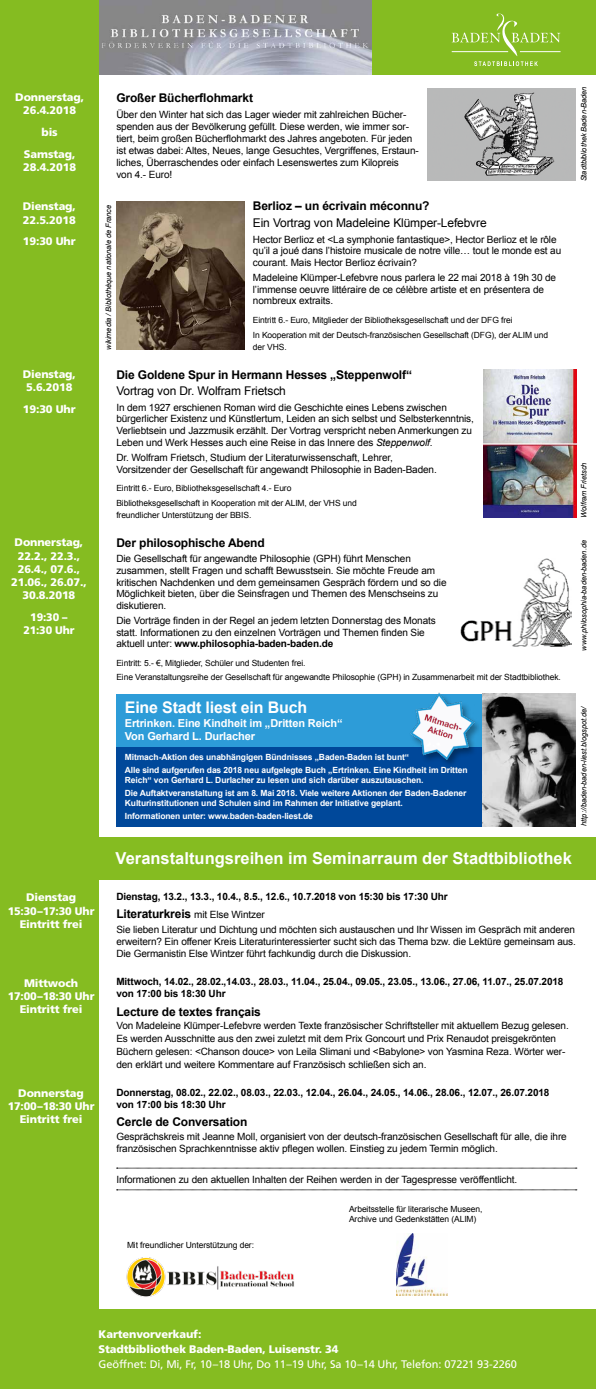
<style>
.page{position:relative;width:596px;height:1389px;background:#fff}
.page>*{position:absolute;margin:0;border:0;box-sizing:border-box;transform-origin:0 0}
.t1{font:700 16.5px "Arial";color:#fff}
.t2{font:700 16px "Arial";letter-spacing:-.01em;color:#fff}
.t3{font:700 12px "Arial";letter-spacing:-.01em;color:#000}
.t4{font:12px "Arial";letter-spacing:-.01em;color:#000}
.t5{font:900 11px/13.2px "Frutiger";letter-spacing:-.01em;color:#fff;text-align:center}
.t6{font:11px "Frutiger";letter-spacing:-.01em;color:#fff}
.t7{font:700 11px/13px "Arial";letter-spacing:-.01em;color:#fff}
.t8{font:10px/11.7px "Arial";letter-spacing:-.01em;color:#000}
.t9{font:700 10px/11.7px "Arial";letter-spacing:-.01em;color:#000}
.t10{font:8.5px/14.8px "Arial";letter-spacing:-.01em;color:#000}
.t11{font:700 8.5px/12.8px "Arial";letter-spacing:-.01em;color:#fff}
.t12{font:italic 7.5px "Arial";letter-spacing:-.01em;color:#000}
.s1{font-style:italic}
.s2{font-weight:700}
.s3{font-weight:400;font-size:10px}
</style>
<div class="page">
<div style="left:0;top:0;width:595px;height:1389px;background:#85bc21"></div>
<img style="left:99px;top:0;width:272px;height:76px">
<svg style="left:451px;top:13px;width:109px;height:53px"></svg>
<div style="left:99px;top:76px;width:496px;height:1233px;background:#fff"></div>
<svg style="left:116px;top:1168px;width:460px;height:1px"></svg>
<svg style="left:116px;top:1190px;width:460px;height:1px"></svg>
<div style="left:48px;top:837px;width:547px;height:42px;background:#85bc21"></div>
<img style="left:126px;top:1257px;width:168px;height:40px">
<img style="left:396px;top:1233px;width:51px;height:62px">
<div style="left:427px;top:88px;width:148px;height:95px;background:linear-gradient(to right,#b8b9b9,#b8b9b9)"></div>
<img style="left:427px;top:88px;width:148px;height:92px">
<img style="left:483px;top:369px;width:92px;height:148px">
<img style="left:116px;top:202px;width:128px;height:148px">
<img style="left:460px;top:558px;width:111px;height:89px">
<div style="left:116px;top:694px;width:459px;height:132px;background:#2d9cd8"></div>
<div style="left:116px;top:747px;width:459px;height:79px;background:#00489a"></div>
<img style="left:482px;top:694px;width:93px;height:132px">
<div style="left:409px;top:693px;width:73px;height:75px;background:#000;opacity:.35"></div>
<img style="left:409px;top:692px;width:67px;height:68px">
<p class="t5" style="left:15px;top:91px;width:70px">Donnerstag,<br>26.4.2018</p>
<p class="t5" style="left:24px;top:121px;width:53px;line-height:21.7px">bis<br>Samstag,</p>
<p class="t5" style="left:23px;top:160px;width:54px">28.4.2018</p>
<p class="t5" style="left:23px;top:200px;width:55px;text-align:left">Dienstag,<br>22.5.2018</p>
<p class="t5" style="left:23px;top:235px;width:54px">19:30 Uhr</p>
<p class="t5" style="left:23px;top:367px;width:55px">Dienstag,<br>5.6.2018</p>
<p class="t5" style="left:23px;top:402px;width:54px">19:30 Uhr</p>
<p class="t5" style="left:11px;top:536px;width:77px">Donnerstag,<br>22.2., 22.3.,<br>26.4., 07.6.,<br>21.06., 26.07.,<br>30.8.2018</p>
<p class="t5" style="left:23px;top:610px;width:53px">19:30 –<br>21:30 Uhr</p>
<p class="t5" style="left:8px;top:891px;width:88px">Dienstag<br>15:30–17:30 Uhr<br>Eintritt frei</p>
<p class="t5" style="left:8px;top:976px;width:88px">Mittwoch<br>17:00–18:30 Uhr<br>Eintritt frei</p>
<p class="t5" style="left:8px;top:1086px;width:88px">Donnerstag<br>17:00–18:30 Uhr<br>Eintritt frei</p>
<p class="t3" style="left:116px;top:90px;width:138px">Großer Bücherflohmarkt</p>
<p class="t8" style="left:116px;top:109px;width:303px;line-height:12px">Über den Winter hat sich das Lager wieder mit zahlreichen Bücher&shy;spenden aus der Bevölkerung gefüllt. Diese werden, wie immer sor&shy;tiert, beim großen Bücherflohmarkt des Jahres angeboten. Für jeden ist etwas dabei: Altes, Neues, lange Gesuchtes, Vergriffenes, Erstaun&shy;liches, Überraschendes oder einfach Lesenswertes zum Kilopreis<br>von 4.- Euro!</p>
<p class="t3" style="left:253px;top:198px;width:178px">Berlioz – un écrivain méconnu?</p>
<p class="t4" style="left:253px;top:215px;width:235px">Ein Vortrag von Madeleine Klümper-Lefebvre</p>
<p class="t8" style="left:253px;top:233px;width:310px">Hector Berlioz et &lt;La symphonie fantastique&gt;, Hector Berlioz et le rôle qu’il a joué dans l’histoire musicale de notre ville… tout le monde est au courant. Mais Hector Berlioz écrivain?</p>
<p class="t8" style="left:253px;top:272px;width:304px">Madeleine Klümper-Lefebvre nous parlera le 22 mai 2018 à 19h 30 de l’immense oeuvre littéraire de ce célèbre artiste et en présentera de nombreux extraits.</p>
<p class="t10" style="left:253px;top:312px;width:297px">Eintritt 6.- Euro, Mitglieder der Bibliotheksgesellschaft und der DFG frei<br>In Kooperation mit der Deutsch-französischen Gesellschaft (DFG), der ALIM und</p>
<p class="t10" style="left:253px;top:339px;width:35px">der VHS.</p>
<p class="t3" style="left:116px;top:366px;width:297px">Die Goldene Spur in Hermann Hesses „Steppenwolf“</p>
<p class="t4" style="left:116px;top:383px;width:171px">Vortrag von Dr. Wolfram Frietsch</p>
<p class="t8" style="left:116px;top:401px;width:359px">In dem 1927 erschienen Roman wird die Geschichte eines Lebens zwischen bürgerlicher Existenz und Künstlertum, Leiden an sich selbst und Selbsterkenntnis, Verliebtsein und Jazzmusik erzählt. Der Vortrag verspricht neben Anmerkungen zu Leben und Werk Hesses auch eine Reise in das Innere des <span class="s1">Steppenwolf</span>.</p>
<p class="t8" style="left:116px;top:452px;width:322px">Dr. Wolfram Frietsch, Studium der Literaturwissenschaft, Lehrer,<br>Vorsitzender der Gesellschaft für angewandt Philosophie in Baden-Baden.</p>
<p class="t10" style="left:116px;top:481px;width:242px">Eintritt 6.- Euro, Bibliotheksgesellschaft 4.- Euro<br>Bibliotheksgesellschaft in Kooperation mit der ALIM, der VHS und</p>
<p class="t10" style="left:116px;top:507px;width:136px">freundlicher Unterstützung der BBIS.</p>
<p class="t3" style="left:116px;top:535px;width:150px">Der philosophische Abend</p>
<p class="t8" style="left:116px;top:553px;width:331px">Die Gesellschaft für angewandte Philosophie (GPH) führt Menschen zusammen, stellt Fragen und schafft Bewusstsein. Sie möchte Freude am kritischen Nachdenken und dem gemeinsamen Gespräch fördern und so die Möglichkeit bieten, über die Seinsfragen und Themen des Menschseins zu diskutieren.</p>
<p class="t8" style="left:116px;top:615px;width:321px">Die Vorträge finden in der Regel an jedem letzten Donnerstag des Monats statt. Informationen zu den einzelnen Vorträgen und Themen finden Sie aktuell unter: <span class="s2">www.philosophia-baden-baden.de</span></p>
<p class="t10" style="left:116px;top:655px;width:446px">Eintritt: 5.- €, Mitglieder, Schüler und Studenten frei.<br>Eine Veranstaltungsreihe der Gesellschaft für angewandte Philosophie (GPH) in Zusammenarbeit mit der Stadtbibliothek.</p>
<p class="t12" style="left:103px;top:350px;width:146px;rotate:-90deg">wikimedia / Bibliothèque nationale de France</p>
<h2 class="t2" style="left:125px;top:696px;width:184px">Eine Stadt liest ein Buch</h2>
<p class="t7" style="left:125px;top:717px;width:219px">Ertrinken. Eine Kindheit im „Dritten Reich“<br>Von Gerhard L. Durlacher</p>
<p class="t11" style="left:125px;top:751px;width:344px">Mitmach-Aktion des unabhängigen Bündnisses „Baden-Baden ist bunt“<br>Alle sind aufgerufen das 2018 neu aufgelegte Buch „Ertrinken. Eine Kindheit im Dritten</p>
<p class="t11" style="left:125px;top:774px;width:343px">Reich“ von Gerhard L. Durlacher zu lesen und sich darüber auszutauschen.<br>Die Auftaktveranstaltung ist am 8. Mai 2018. Viele weitere Aktionen der Baden-Badener</p>
<p class="t11" style="left:125px;top:797px;width:279px">Kulturinstitutionen und Schulen sind im Rahmen der Initiative geplant.<br>Informationen unter: www.baden-baden-liest.de</p>
<p class="t12" style="left:578px;top:181px;width:96px;rotate:-90deg">Stadtbibliothek Baden-Baden</p>
<p class="t12" style="left:578px;top:518px;width:57px;rotate:-90deg">Wolfram Frietsch</p>
<p class="t12" style="left:578px;top:651px;width:112px;rotate:-90deg">www.philosophia-baden-baden.de</p>
<p class="t12" style="left:578px;top:826px;width:121px;rotate:-90deg">http://baden-baden-liest.blogspot.de/</p>
<h1 class="t1" style="left:116px;top:847px;width:457px">Veranstaltungsreihen im Seminarraum der Stadtbibliothek</h1>
<p class="t9" style="left:116px;top:891px;width:333px">Dienstag, 13.2., 13.3., 10.4., 8.5., 12.6., 10.7.2018 von 15:30 bis 17:30 Uhr</p>
<p class="t3" style="left:116px;top:906px;width:150px">Literaturkreis <span class="s3">mit Else Wintzer</span></p>
<p class="t8" style="left:116px;top:924px;width:461px;line-height:12px;text-align:justify">Sie lieben Literatur und Dichtung und möchten sich austauschen und Ihr Wissen im Gespräch mit anderen erweitern? Ein offener Kreis Literaturinteressierter sucht sich das Thema bzw. die Lektüre gemeinsam aus.<br>Die Germanistin Else Wintzer führt fachkundig durch die Diskussion.</p>
<p class="t9" style="left:116px;top:976px;width:448px">Mittwoch, 14.02., 28.02.,14.03., 28.03., 11.04., 25.04., 09.05., 23.05., 13.06., 27.06, 11.07., 25.07.2018 von 17:00 bis 18:30 Uhr</p>
<p class="t3" style="left:116px;top:1004px;width:146px">Lecture de textes français</p>
<p class="t8" style="left:116px;top:1019px;width:453px;line-height:13px">Von Madeleine Klümper-Lefebvre werden Texte französischer Schriftsteller mit aktuellem Bezug gelesen.<br>Es werden Ausschnitte aus den zwei zuletzt mit dem Prix Goncourt und Prix Renaudot preisgekrönten Büchern gelesen: &lt;Chanson douce&gt; von Leila Slimani und &lt;Babylone&gt; von Yasmina Reza. Wörter wer&shy;den erklärt und weitere Kommentare auf Französisch schließen sich an.</p>
<p class="t9" style="left:116px;top:1087px;width:434px">Donnerstag, 08.02., 22.02., 08.03., 22.03., 12.04., 26.04., 24.05., 14.06., 28.06., 12.07., 26.07.2018 von 17:00 bis 18:30 Uhr</p>
<p class="t3" style="left:116px;top:1113px;width:133px">Cercle de Conversation</p>
<p class="t8" style="left:116px;top:1131px;width:451px;line-height:12px">Gesprächskreis mit Jeanne Moll, organisiert von der deutsch-französischen Gesellschaft für alle, die ihre französischen Sprachkenntnisse aktiv pflegen wollen. Einstieg zu jedem Termin möglich.</p>
<p class="t8" style="left:116px;top:1173px;width:402px">Informationen zu den aktuellen Inhalten der Reihen werden in der Tagespresse veröffentlicht.</p>
<p class="t10" style="left:127px;top:1237px;width:128px">Mit freundlicher Unterstützung der:</p>
<p class="t10" style="left:349px;top:1204px;width:135px;line-height:10px">Arbeitsstelle für literarische Museen,<br>Archive und Gedenkstätten (ALIM)</p>
<p class="t5" style="left:99px;top:1326px;width:241px;line-height:15px;text-align:left">Kartenvorverkauf:<br>Stadtbibliothek Baden-Baden, Luisenstr. 34</p>
<p class="t6" style="left:99px;top:1358px;width:419px">Geöffnet: Di, Mi, Fr, 10–18 Uhr, Do 11–19 Uhr, Sa 10–14 Uhr, Telefon: 07221 93-2260</p>
</div>
